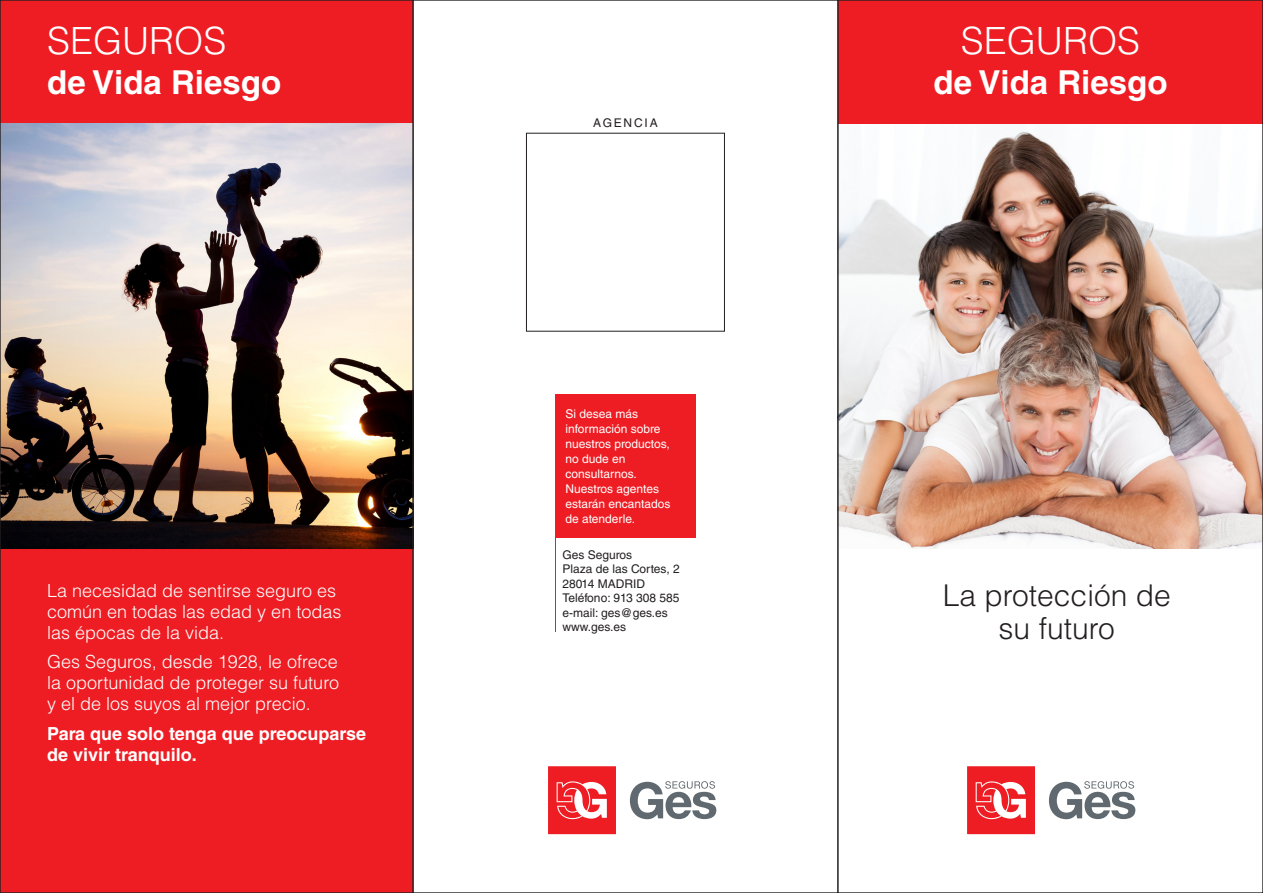
<style>
.page{position:relative;width:1263px;height:893px;background:#fff}
.page>*{position:absolute;margin:0;border:0;box-sizing:border-box;transform-origin:0 0}
.t1{font:300 37.5px "Helvetica LT Std";color:#fff}
.t2{font:700 33px "Helvetica LT Std";color:#fff}
.t3{font:300 30px/33px "Helvetica LT Std";color:#231f20;text-align:center}
.t4{font:300 18px/21px "Helvetica LT Std";color:#fff}
.t5{font:700 18px/21px "Helvetica LT Std";color:#fff}
.t6{font:12px/15px "Helvetica LT Std";color:#fff}
.t7{font:12px "Helvetica LT Std";color:#231f20}
.t8{font:12px "Helvetica LT Std";letter-spacing:.15em;color:#231f20}
</style>
<div class="page">
<img style="left:840px;top:123px;width:421px;height:425px">
<hr style="left:555px;top:475px;width:1px;height:156px;background:#ee1d23">
<div style="left:555px;top:394px;width:141px;height:144px;background:#ee1d23"></div>
<div style="left:838px;top:0;width:425px;height:123px;background:#ee1d23"></div>
<div style="left:0;top:0;width:412px;height:893px;background:#ee1d23"></div>
<div style="left:526px;top:133px;width:199px;height:198px;border:1px solid #231f20"></div>
<div style="left:547px;top:765px;width:70px;height:71px;background:#ee1d23;border:1px solid #fff"></div>
<svg style="left:557px;top:781px;width:50px;height:38px"></svg>
<svg style="left:630px;top:781px;width:86px;height:38px"></svg>
<div style="left:966px;top:765px;width:70px;height:71px;background:#ee1d23;border:1px solid #fff"></div>
<svg style="left:976px;top:781px;width:50px;height:38px"></svg>
<svg style="left:1049px;top:781px;width:86px;height:38px"></svg>
<img style="left:2px;top:123px;width:409px;height:425px">
<p class="t1" style="left:47px;top:17px;width:181px">SEGUROS</p>
<p class="t2" style="left:47px;top:62px;width:235px">de Vida Riesgo</p>
<p class="t4" style="left:47px;top:580px;width:296px">La necesidad de sentirse seguro es común en todas las edad y en todas las épocas de la vida.</p>
<p class="t4" style="left:47px;top:651px;width:293px;text-align:justify">Ges Seguros, desde 1928, le ofrece la oportunidad de proteger su futuro y el de los suyos al mejor precio.</p>
<p class="t5" style="left:47px;top:723px;width:320px">Para que solo tenga que preocuparse de vivir tranquilo.</p>
<p class="t8" style="left:593px;top:116px;width:66px">AGENCIA</p>
<p class="t6" style="left:565px;top:406px;width:107px">Si desea más información sobre nuestros productos, no dude en consultarnos.<br>Nuestros agentes estarán encantados de atenderle.</p>
<p class="t7" style="left:562px;top:547px;width:71px">Ges Seguros</p>
<p class="t7" style="left:562px;top:562px;width:119px">Plaza de las Cortes, 2</p>
<p class="t7" style="left:562px;top:577px;width:84px">28014 MADRID</p>
<p class="t7" style="left:562px;top:591px;width:119px">Teléfono: 913 308 585</p>
<p class="t7" style="left:562px;top:606px;width:107px">e-mail: ges@ges.es</p>
<p class="t7" style="left:562px;top:620px;width:65px">www.ges.es</p>
<p class="t1" style="left:961px;top:17px;width:181px">SEGUROS</p>
<p class="t2" style="left:933px;top:62px;width:235px">de Vida Riesgo</p>
<p class="t3" style="left:943px;top:578px;width:229px">La protección de su futuro</p>
</div>
